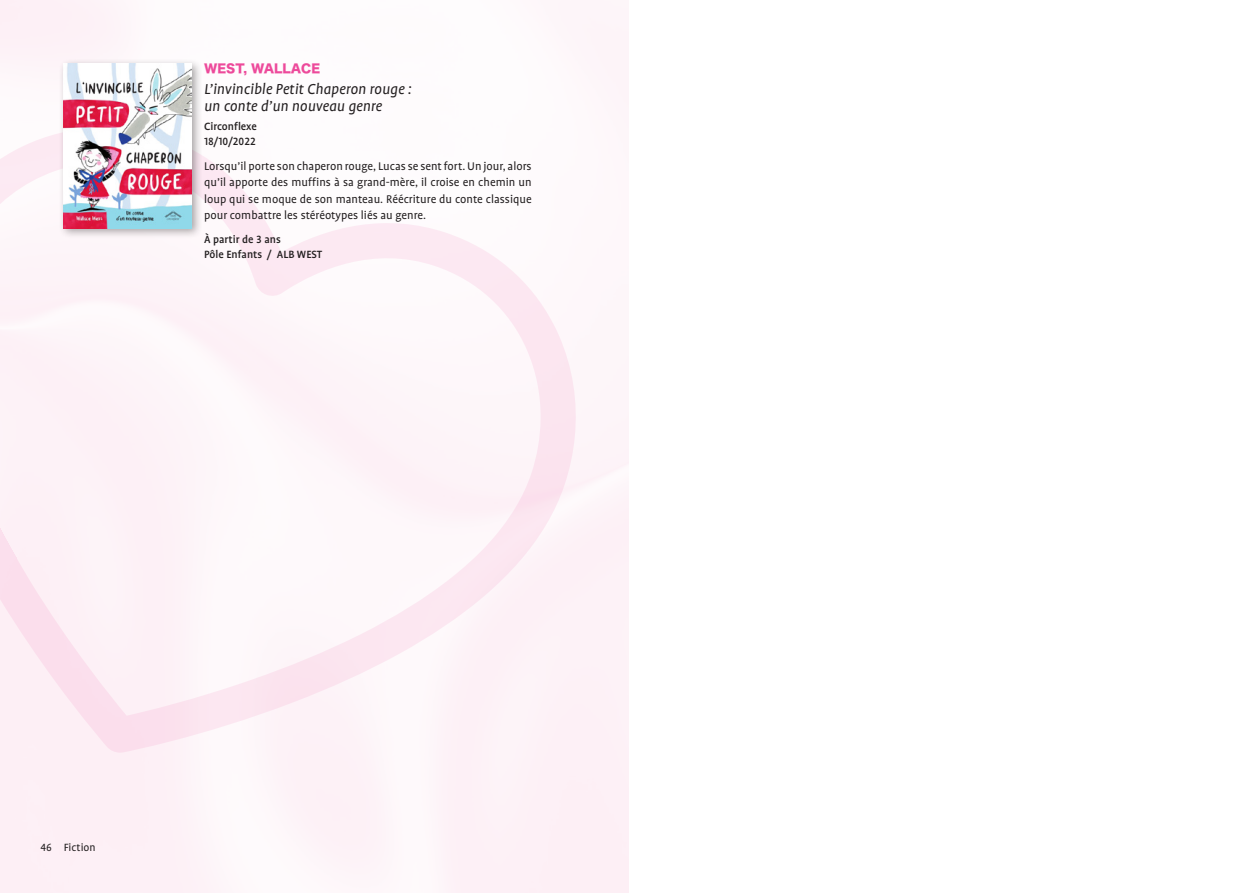
<style>
.page{position:relative;width:1259px;height:893px;background:#fff}
.page>*{position:absolute;margin:0;border:0;box-sizing:border-box;transform-origin:0 0}
.titre_livre{font:italic 16.5px/16.5px "Profile OT";color:#231f20}
.texte_résumé{font:12.75px/16.5px "Profile OT";color:#231f20;text-align:justify}
.Public{font:500 12px/15px "Profile OT";color:#231f20}
.auteur{font:12px "Hira Kaku Std W8";color:#ed4a9b}
.Editeur{font:500 12px "Profile OT";color:#231f20}
.Date{font:500 12px "Profile OT";color:#231f20}
.t1{font:12px "Profile OT";color:#231f20}
</style>
<div class="page">
<svg style="left:0;top:126px;width:577px;height:627px;fill:#fdf4f8"></svg>
<div style="left:59px;top:59px;width:143px;height:180px;background:#231f20;opacity:.4"></div>
<img style="left:64px;top:64px;width:127px;height:164px">
<p class="auteur" style="left:204px;top:62px;width:117px">WEST, WALLACE</p>
<p class="titre_livre" style="left:204px;top:81px;width:209px">L’invincible Petit Chaperon rouge : un conte d’un nouveau genre</p>
<p class="Editeur" style="left:204px;top:119px;width:54px">Circonflexe</p>
<p class="Date" style="left:204px;top:134px;width:53px">18/10/2022</p>
<p class="texte_résumé" style="left:204px;top:158px;width:329px">Lorsqu’il porte son chaperon rouge, Lucas se sent fort. Un jour, alors qu’il apporte des muffins à sa grand-mère, il croise en chemin un loup qui se moque de son manteau. Réécriture du conte classique pour combattre les stéréotypes liés au genre.</p>
<p class="Public" style="left:204px;top:232px;width:120px">À partir de 3 ans<br>Pôle Enfants / ALB WEST</p>
<p class="t1" style="left:40px;top:840px;width:57px">46 Fiction</p>
</div>
